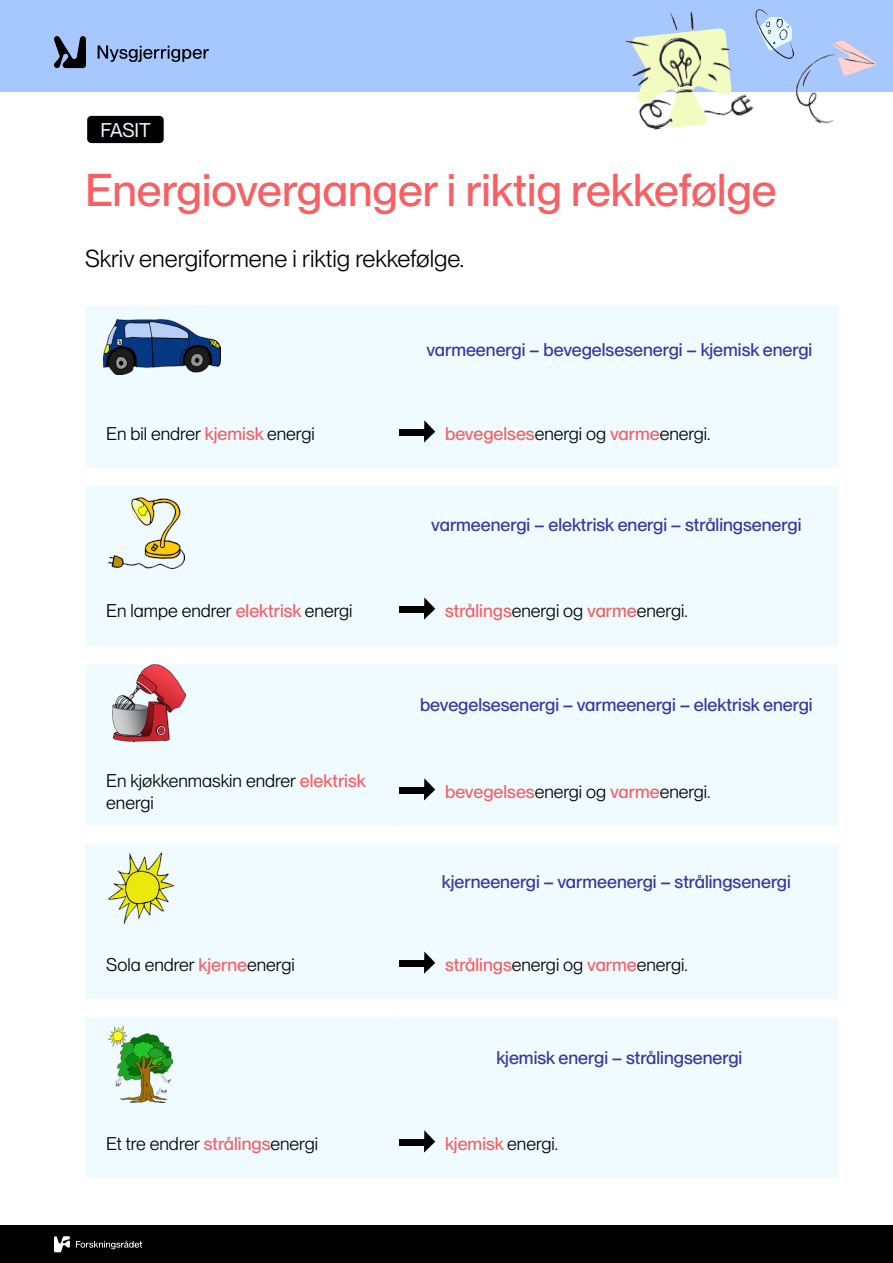
<style>
.page{position:relative;width:893px;height:1263px;background:#fff}
.page>*{position:absolute;margin:0;border:0;box-sizing:border-box;transform-origin:0 0}
.Tittel{font:500 45px "PP Neue Montreal";color:#f66166}
.Ingress{font:24px "PP Neue Montreal";color:#000}
.Mellomtittel_1{font:19.5px "PP Neue Montreal";letter-spacing:-.01em;color:#f2f2fe}
.Brødtekst{font:500 18px "PP Neue Montreal";color:#3339a2}
.Brødtekst-2{font:18px/22.5px "PP Neue Montreal";color:#000}
.Brødtekst-3{font:500 18px "PP Neue Montreal";color:#f66166}
.s1{font-weight:500;color:#f66166}
.s2{font-weight:400;color:#000}
</style>
<div class="page">
<div style="left:0;top:1225px;width:893px;height:38px;background:#000"></div>
<svg style="left:54px;top:1236px;width:16px;height:16px"></svg>
<svg style="left:76px;top:1241px;width:66px;height:8px"></svg>
<div style="left:0;top:0;width:893px;height:91px;background:#a7c7ff"></div>
<img style="left:756px;top:10px;width:36px;height:49px">
<img style="left:622px;top:11px;width:133px;height:119px">
<img style="left:786px;top:37px;width:90px;height:87px">
<svg style="left:98px;top:45px;width:111px;height:17px"></svg>
<svg style="left:54px;top:36px;width:32px;height:32px"></svg>
<div style="left:87px;top:116px;width:77px;height:27px;background:#000;border-radius:4px"></div>
<div style="left:85px;top:305px;width:754px;height:873px;background:#effbfe"></div>
<div style="left:85px;top:468px;width:315px;height:18px;background:#fff"></div>
<div style="left:85px;top:826px;width:315px;height:18px;background:#fff"></div>
<div style="left:85px;top:999px;width:315px;height:18px;background:#fff"></div>
<div style="left:400px;top:468px;width:45px;height:18px;background:#fff"></div>
<div style="left:445px;top:468px;width:394px;height:18px;background:#fff"></div>
<div style="left:400px;top:647px;width:45px;height:18px;background:#fff"></div>
<div style="left:445px;top:647px;width:394px;height:18px;background:#fff"></div>
<div style="left:400px;top:826px;width:45px;height:18px;background:#fff"></div>
<div style="left:445px;top:826px;width:394px;height:18px;background:#fff"></div>
<div style="left:400px;top:999px;width:45px;height:18px;background:#fff"></div>
<div style="left:445px;top:999px;width:394px;height:18px;background:#fff"></div>
<div style="left:85px;top:647px;width:315px;height:18px;background:#fff"></div>
<img style="left:104px;top:320px;width:116px;height:55px">
<div style="left:400px;top:429px;width:26px;height:7px;background:#000"></div>
<svg style="left:424px;top:420px;width:11px;height:23px"></svg>
<img style="left:108px;top:497px;width:77px;height:71px">
<div style="left:400px;top:606px;width:26px;height:7px;background:#000"></div>
<svg style="left:424px;top:597px;width:11px;height:23px"></svg>
<img style="left:112px;top:665px;width:74px;height:76px">
<div style="left:400px;top:787px;width:26px;height:7px;background:#000"></div>
<svg style="left:424px;top:778px;width:11px;height:22px"></svg>
<img style="left:108px;top:853px;width:66px;height:70px">
<div style="left:400px;top:960px;width:26px;height:7px;background:#000"></div>
<svg style="left:424px;top:951px;width:11px;height:23px"></svg>
<img style="left:108px;top:1026px;width:65px;height:76px">
<div style="left:400px;top:1139px;width:26px;height:7px;background:#000"></div>
<svg style="left:424px;top:1130px;width:11px;height:22px"></svg>
<h2 class="Mellomtittel_1" style="left:101px;top:119px;width:52px">FASIT</h2>
<h1 class="Tittel" style="left:85px;top:164px;width:693px">Energioverganger i riktig rekkefølge</h1>
<p class="Ingress" style="left:85px;top:244px;width:381px">Skriv energiformene i riktig rekkefølge.</p>
<p class="Brødtekst" style="left:426px;top:339px;width:387px">varmeenergi – bevegelsesenergi – kjemisk energi</p>
<p class="Brødtekst-2" style="left:106px;top:422px;width:210px">En bil endrer <span class="s1">kjemisk</span> energi</p>
<p class="Brødtekst-3" style="left:445px;top:423px;width:267px">bevegelses<span class="s2">energi og</span> varme<span class="s2">energi.</span></p>
<p class="Brødtekst" style="left:431px;top:514px;width:372px">varmeenergi – elektrisk energi – strålingsenergi</p>
<p class="Brødtekst-2" style="left:106px;top:599px;width:248px">En lampe endrer <span class="s1">elektrisk</span> energi</p>
<p class="Brødtekst-2" style="left:445px;top:599px;width:244px"><span class="s1">strålings</span>energi og <span class="s1">varme</span>energi.</p>
<p class="Brødtekst" style="left:420px;top:694px;width:394px">bevegelsesenergi – varmeenergi – elektrisk energi</p>
<p class="Brødtekst-2" style="left:106px;top:769px;width:261px">En kjøkkenmaskin endrer <span class="s1">elektrisk </span>energi</p>
<p class="Brødtekst-3" style="left:445px;top:781px;width:267px">bevegelses<span class="s2">energi og</span> varme<span class="s2">energi.</span></p>
<p class="Brødtekst" style="left:442px;top:871px;width:351px">kjerneenergi – varmeenergi – strålingsenergi</p>
<p class="Brødtekst-2" style="left:106px;top:954px;width:190px">Sola endrer <span class="s1">kjerne</span>energi</p>
<p class="Brødtekst-2" style="left:445px;top:954px;width:244px"><span class="s1">strålings</span>energi og <span class="s1">varme</span>energi.</p>
<p class="Brødtekst" style="left:496px;top:1047px;width:247px">kjemisk energi – strålingsenergi</p>
<p class="Brødtekst-2" style="left:106px;top:1132px;width:213px">Et tre endrer <span class="s1">strålings</span>energi</p>
<p class="Brødtekst-3" style="left:445px;top:1133px;width:115px">kjemisk <span class="s2">energi.</span></p>
</div>
